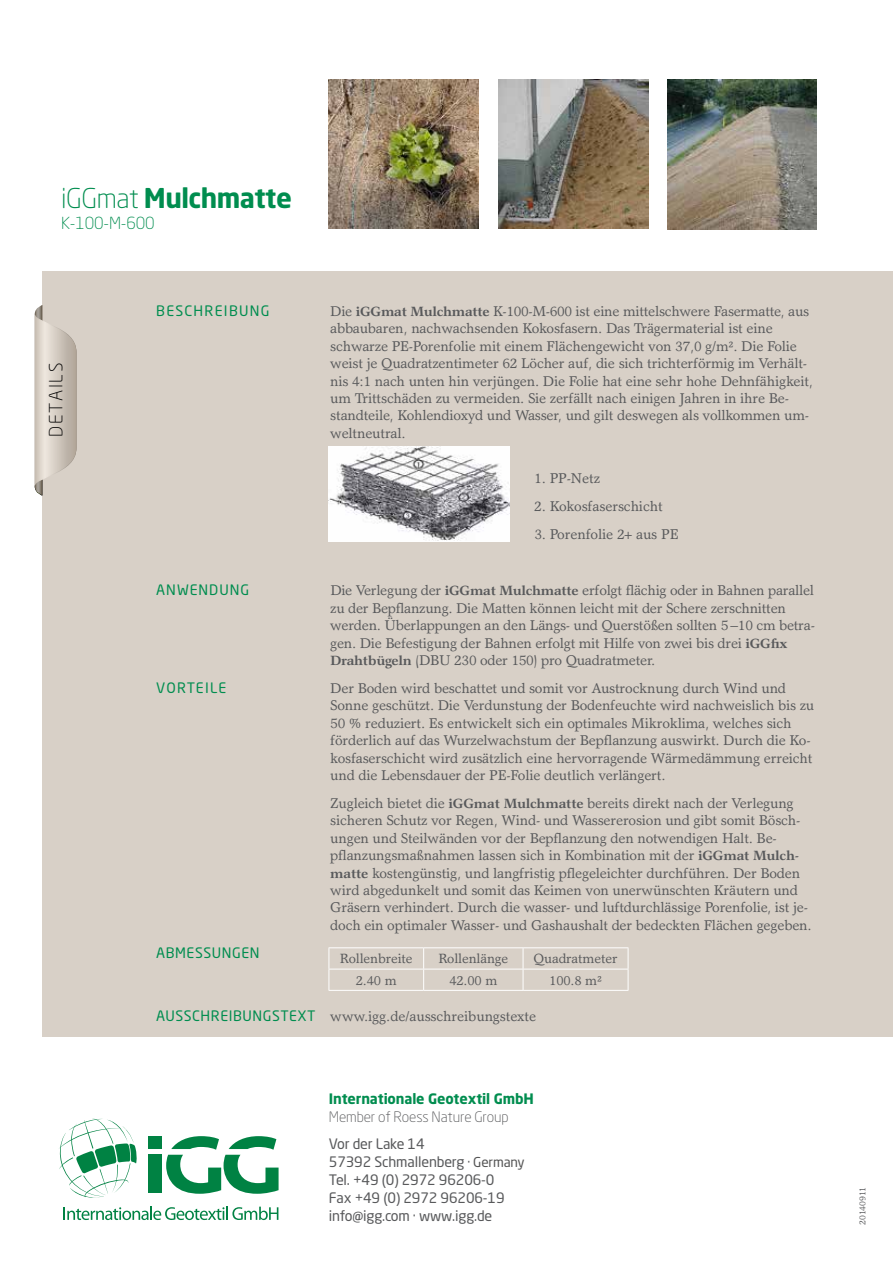
<style>
.page{position:relative;width:893px;height:1263px;background:#fff}
.page>*{position:absolute;margin:0;border:0;box-sizing:border-box;transform-origin:0 0}
.t1{font:700 27px "Neo Sans Std";letter-spacing:-.02em;color:#008d4f}
.t2{font:300 18px "Neo Sans Std";letter-spacing:.09em;color:#000}
.t3{font:300 16.5px "Neo Sans Std";letter-spacing:-.01em;color:#008d4f}
.t4{font:14.25px/17.4px "Garth Graphic Std";letter-spacing:-.015em;color:#58595b}
.t5{font:14.25px/18px "Neo Sans Std";letter-spacing:-.01em;color:#58595b}
.t6{font:700 14.25px "Neo Sans Std";letter-spacing:-.01em;color:#008d4f}
.t7{font:300 14.25px "Neo Sans Std";letter-spacing:-.01em;color:#58595b}
.t8{font:14.25px "Neo Sans Std";letter-spacing:.07em;color:#008d4f}
.t9{font:14.25px "Neo Sans Std";letter-spacing:.09em;color:#008d4f}
.t10{font:14.25px "Neo Sans Std";letter-spacing:.04em;color:#008d4f}
.t11{font:13.5px "Garth Graphic Std";letter-spacing:-.01em;color:#58595b}
.t12{font:9px "Garth Graphic Std";letter-spacing:-.01em;color:#58595b}
.s1{font-weight:300}
.s2{font-weight:700;font-size:13.5px}
.s3{font-family:"Neo Sans Std";color:#008d4f}
.s4{font-size:13.5px;color:#565656}
</style>
<div class="page">
<div style="left:43px;top:271px;width:850px;height:765px;background:#d8d0c7"></div>
<img style="left:329px;top:80px;width:149px;height:149px">
<svg style="left:35px;top:305px;width:41px;height:191px"></svg>
<svg style="left:59px;top:1118px;width:220px;height:102px"></svg>
<img style="left:499px;top:80px;width:149px;height:149px">
<img style="left:667px;top:80px;width:149px;height:149px">
<img style="left:329px;top:446px;width:181px;height:96px">
<hr style="left:329px;top:947px;width:95px;height:1px;background:#fff">
<hr style="left:424px;top:947px;width:99px;height:1px;background:#fff">
<hr style="left:523px;top:947px;width:105px;height:1px;background:#fff">
<hr style="left:329px;top:969px;width:95px;height:1px;background:#fff">
<svg style="left:329px;top:948px;width:1px;height:42px"></svg>
<hr style="left:424px;top:969px;width:99px;height:1px;background:#fff">
<svg style="left:423px;top:948px;width:1px;height:42px"></svg>
<hr style="left:523px;top:969px;width:105px;height:1px;background:#fff">
<svg style="left:523px;top:948px;width:1px;height:42px"></svg>
<svg style="left:628px;top:948px;width:1px;height:42px"></svg>
<hr style="left:329px;top:990px;width:95px;height:1px;background:#fff">
<hr style="left:424px;top:990px;width:99px;height:1px;background:#fff">
<hr style="left:523px;top:990px;width:105px;height:1px;background:#fff">
<h1 class="t1" style="left:61px;top:181px;width:232px"><span class="s1">iGGmat</span> Mulchmatte</h1>
<p class="t3" style="left:61px;top:213px;width:95px">K-100-M-600</p>
<p class="t2" style="left:45px;top:437px;width:76px;rotate:-90deg">Details</p>
<p class="t9" style="left:156px;top:302px;width:115px">BESCHREIBUNG</p>
<p class="t4" style="left:330px;top:302px;width:484px">Die <span class="s2">iGGmat Mulchmatte</span> K-100-M-600 ist eine mittelschwere Fasermatte, aus abbaubaren, nachwachsenden Kokosfasern. Das Trägermaterial ist eine schwarze PE-Porenfolie mit einem Flächengewicht von 37,0 g/m². Die Folie weist je Quadratzentimeter 62 Löcher auf, die sich trichterförmig im Verhält&shy;nis 4:1 nach unten hin verjüngen. Die Folie hat eine sehr hohe Dehnfähigkeit, um Trittschäden zu vermeiden. Sie zerfällt nach einigen Jahren in ihre Be&shy;standteile, Kohlendioxyd und Wasser, und gilt deswegen als vollkommen um&shy;weltneutral.</p>
<p class="t4" style="left:534px;top:470px;width:67px">1. PP-Netz</p>
<p class="t4" style="left:534px;top:498px;width:130px">2. Kokosfaserschicht</p>
<p class="t4" style="left:534px;top:526px;width:146px">3. Porenfolie 2+ aus PE</p>
<p class="t8" style="left:156px;top:581px;width:94px">ANWENDUNG</p>
<p class="t4" style="left:330px;top:582px;width:486px">Die Verlegung der <span class="s2">iGGmat Mulchmatte</span> erfolgt flächig oder in Bahnen parallel zu der Bepflanzung. Die Matten können leicht mit der Schere zerschnitten werden. Überlappungen an den Längs- und Querstößen sollten 5 –10 cm betra&shy;gen. Die Befestigung der Bahnen erfolgt mit Hilfe von zwei bis drei <span class="s2">iGGfix Drahtbügeln</span> (DBU 230 oder 150) pro Quadratmeter.</p>
<p class="t8" style="left:156px;top:679px;width:72px">VORTEILE</p>
<p class="t4" style="left:330px;top:679px;width:486px">Der Boden wird beschattet und somit vor Austrocknung durch Wind und Sonne geschützt. Die Verdunstung der Bodenfeuchte wird nachweislich bis zu 50 % reduziert. Es entwickelt sich ein optimales Mikroklima, welches sich förderlich auf das Wurzelwachstum der Bepflanzung auswirkt. Durch die Ko&shy;kosfaserschicht wird zusätzlich eine hervorragende Wärmedämmung erreicht und die Lebensdauer der PE-Folie deutlich verlängert.</p>
<p class="t4" style="left:330px;top:794px;width:483px">Zugleich bietet die <span class="s2">iGGmat Mulchmatte</span> bereits direkt nach der Verlegung sicheren Schutz vor Regen, Wind- und Wassererosion und gibt somit Bösch&shy;ungen und Steilwänden vor der Bepflanzung den notwendigen Halt. Be&shy;pflanzungsmaßnahmen lassen sich in Kombination mit der <span class="s2">iGGmat Mulch&shy;matte</span> kostengünstig, und langfristig pflegeleichter durchführen. Der Boden wird abgedunkelt und somit das Keimen von unerwünschten Kräutern und Gräsern verhindert. Durch die wasser- und luftdurchlässige Porenfolie, ist je&shy;doch ein optimaler Wasser- und Gashaushalt der bedeckten Flächen gegeben.</p>
<p class="t10" style="left:156px;top:944px;width:105px">ABMESSUNGEN</p>
<p class="t11" style="left:340px;top:951px;width:74px">Rollenbreite</p>
<p class="t11" style="left:438px;top:951px;width:71px">Rollenlänge</p>
<p class="t11" style="left:534px;top:951px;width:85px">Quadratmeter</p>
<p class="t11" style="left:356px;top:972px;width:42px">2.40 m</p>
<p class="t11" style="left:449px;top:972px;width:49px">42.00 m</p>
<p class="t11" style="left:549px;top:972px;width:54px">100.8 m²</p>
<p class="t4" style="left:156px;top:1007px;width:381px"><span class="s3">AUSSCHREIB UNGSTEXT</span> www.igg.de/ausschreibungstexte</p>
<p class="t6" style="left:329px;top:1089px;width:206px">Internationale Geotextil GmbH</p>
<p class="t7" style="left:329px;top:1108px;width:181px">Member of Roess Nature Group</p>
<p class="t5" style="left:329px;top:1134px;width:197px">VOR DER LAKE 14<br>57392 SCHMALLENBERG <span class="s4">∙ GERMANY<br></span>TEL. +49 (0) 2972 96206-0<br>FAX +49 (0) 2972 96206-19<br>INFO@IGG.COM · WWW.IGG.DE</p>
<p class="t12" style="left:857px;top:1225px;width:40px;rotate:-90deg">20140911</p>
</div>
